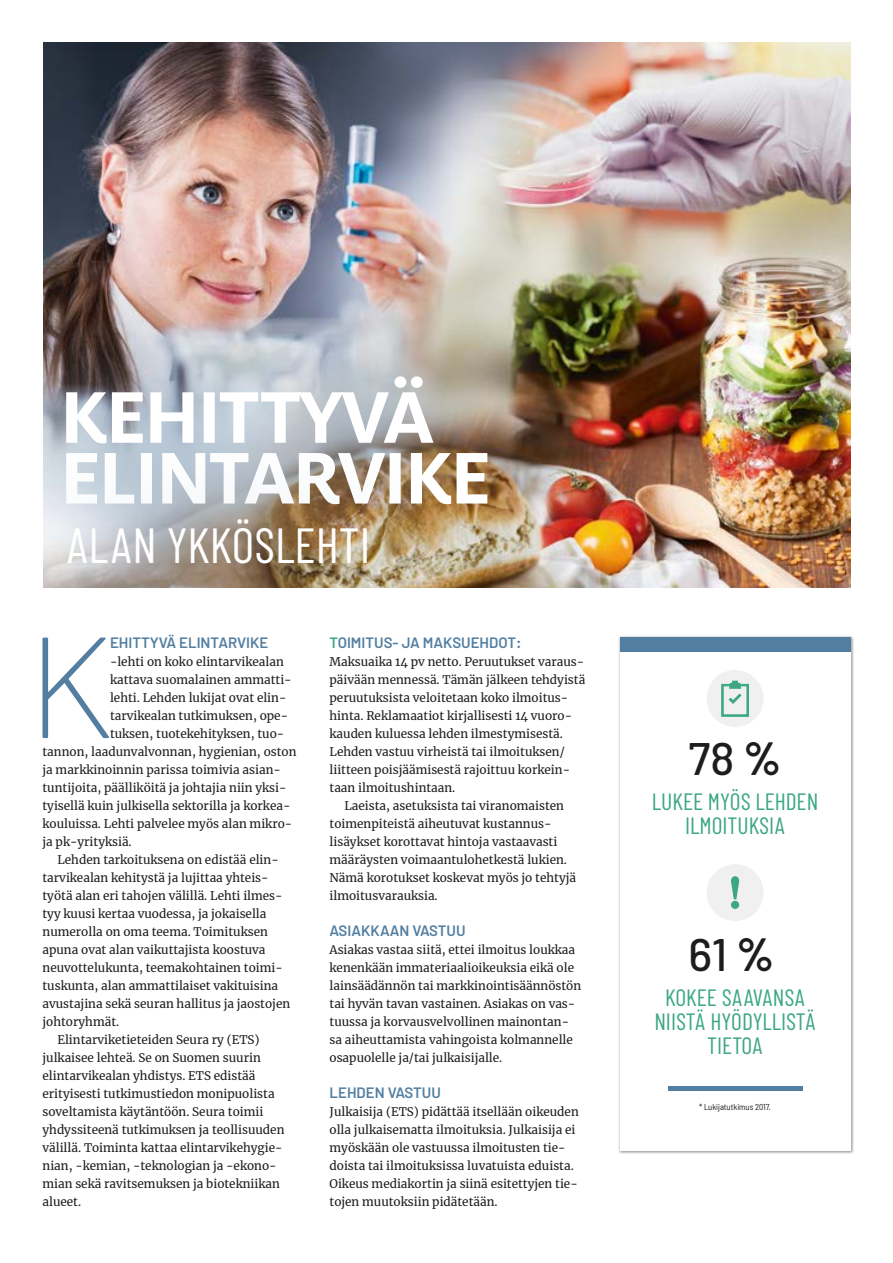
<style>
.page{position:relative;width:893px;height:1263px;background:#fff}
.page>*{position:absolute;margin:0;border:0;box-sizing:border-box;transform-origin:0 0}
.t1{font:200 143.55px "Barlow";color:#527ea1}
.t2{font:49.2px "Barlow Condensed";color:#fff}
.t3{font:500 45.45px "Barlow";color:#1d1d1b}
.t4{font:23.55px/24.3px "Barlow Condensed";color:#3da785;text-align:center}
.t5{font:600 15px "Barlow";color:#527ea1}
.t6{font:11.7px/18px "Merriweather";color:#1d1d1b}
.t7{font:semi-condensed 8.55px "Barlow";color:#1d1d1b}
.s1{color:#3da785}
.s2{font-weight:700}
</style>
<div class="page">
<img style="left:43px;top:43px;width:807px;height:545px">
<div style="left:0;top:292px;width:575px;height:305px;background:#527ea1;opacity:.85"></div>
<svg style="left:451px;top:453px;width:36px;height:51px"></svg>
<svg style="left:66px;top:376px;width:367px;height:60px"></svg>
<div style="left:0;top:436px;width:451px;height:219px;background:#527ea1;opacity:.75"></div>
<div style="left:0;top:13px;width:43px;height:884px;background:#fff"></div>
<div style="left:0;top:588px;width:893px;height:675px;background:#fff"></div>
<div style="left:618px;top:636px;width:236px;height:518px;background:#1d1d1b;opacity:.45"></div>
<div style="left:620px;top:637px;width:230px;height:513px;background:#fff"></div>
<div style="left:620px;top:637px;width:230px;height:14px;background:#527ea1"></div>
<div style="left:707px;top:864px;width:56px;height:57px;background:#f0f0f0;border-radius:50%"></div>
<svg style="left:731px;top:876px;width:8px;height:23px"></svg>
<div style="left:731px;top:901px;width:8px;height:8px;background:#3da785;border-radius:50%"></div>
<div style="left:707px;top:670px;width:56px;height:57px;background:#f0f0f0;border-radius:50%"></div>
<svg style="left:721px;top:681px;width:28px;height:36px"></svg>
<div style="left:668px;top:1086px;width:134px;height:5px;background:#527ea1"></div>
<h2 class="t2" style="left:66px;top:515px;width:306px">ALAN YKKÖS-LEHTI</h2>
<h1 class="t1" style="left:27px;top:597px;width:88px">K</h1>
<p class="t5" style="left:110px;top:633px;width:160px">EHITTYVÄ ELINTARVI KE</p>
<p class="t6" style="left:110px;top:652px;width:175px">-lehti on koko elintarvikealan</p>
<p class="t6" style="left:110px;top:670px;width:181px">kattava suomalainen ammatti-</p>
<p class="t6" style="left:110px;top:688px;width:178px">lehti. Lehden lukijat ovat elin-</p>
<p class="t6" style="left:110px;top:706px;width:180px">tarvikealan tutkimuksen, ope-</p>
<p class="t6" style="left:110px;top:724px;width:176px">tuksen, tuotekehityksen, tuo-</p>
<p class="t6" style="left:43px;top:742px;width:256px">tannon, laadunvalvonnan, hygienian, oston</p>
<p class="t6" style="left:43px;top:760px;width:240px">ja markkinoinnin parissa toimivia asian-</p>
<p class="t6" style="left:43px;top:778px;width:245px">tuntijoita, päälliköitä ja johtajia niin yksi-</p>
<p class="t6" style="left:43px;top:796px;width:249px">tyisellä kuin julkisella sektorilla ja korkea-</p>
<p class="t6" style="left:43px;top:814px;width:251px">kouluissa. Lehti palvelee myös alan mikro-</p>
<p class="t6" style="left:43px;top:832px;width:91px">ja pk-yrityksiä.</p>
<p class="t6" style="left:57px;top:850px;width:223px">Lehden tarkoituksena on edistää elin-</p>
<p class="t6" style="left:43px;top:868px;width:228px">tarvikealan kehitystä ja lujittaa yhteis-</p>
<p class="t6" style="left:43px;top:886px;width:242px">työtä alan eri tahojen välillä. Lehti ilmes-</p>
<p class="t6" style="left:43px;top:904px;width:225px">tyy kuusi kertaa vuodessa, ja jokaisella</p>
<p class="t6" style="left:43px;top:922px;width:227px">numerolla on oma teema. Toimituksen</p>
<p class="t6" style="left:43px;top:940px;width:224px">apuna ovat alan vaikuttajista koostuva</p>
<p class="t6" style="left:43px;top:958px;width:242px">neuvottelukunta, teemakohtainen toimi-</p>
<p class="t6" style="left:43px;top:976px;width:237px">tuskunta, alan ammattilaiset vakituisina</p>
<p class="t6" style="left:43px;top:994px;width:249px">avustajina sekä seuran hallitus ja jaostojen</p>
<p class="t6" style="left:43px;top:1012px;width:78px">johtoryhmät.</p>
<p class="t6" style="left:57px;top:1030px;width:204px">Elintarviketieteiden Seura ry (ETS)</p>
<p class="t6" style="left:43px;top:1048px;width:220px">julkaisee lehteä. Se on Suomen suurin</p>
<p class="t6" style="left:43px;top:1066px;width:214px">elintarvikealan yhdistys. ETS edistää</p>
<p class="t6" style="left:43px;top:1084px;width:234px">erityisesti tutkimustiedon monipuolista</p>
<p class="t6" style="left:43px;top:1102px;width:222px">soveltamista käytäntöön. Seura toimii</p>
<p class="t6" style="left:43px;top:1120px;width:243px">yhdyssiteenä tutkimuksen ja teollisuuden</p>
<p class="t6" style="left:43px;top:1138px;width:241px">välillä. Toiminta kattaa elintarvikehygie-</p>
<p class="t6" style="left:43px;top:1156px;width:236px">nian, -kemian, -teknologian ja -ekono-</p>
<p class="t6" style="left:43px;top:1174px;width:239px">mian sekä ravitsemuksen ja biotekniikan</p>
<p class="t6" style="left:43px;top:1192px;width:40px">alueet.</p>
<p class="t5" style="left:330px;top:633px;width:193px"><span class="s1">T</span>OIMITUS- JA MAKSUEHDOT:</p>
<p class="t6" style="left:330px;top:652px;width:256px">Maksuaika 14 pv netto. Peruutukset varaus-</p>
<p class="t6" style="left:330px;top:670px;width:257px">päivään mennessä. Tämän jälkeen tehdyistä</p>
<p class="t6" style="left:330px;top:688px;width:238px">peruutuksista veloitetaan koko ilmoitus-</p>
<p class="t6" style="left:330px;top:706px;width:244px">hinta. Reklamaatiot kirjallisesti 14 vuoro-</p>
<p class="t6" style="left:330px;top:724px;width:235px">kauden kuluessa lehden ilmestymisestä.</p>
<p class="t6" style="left:330px;top:742px;width:237px">Lehden vastuu virheistä tai ilmoituksen/</p>
<p class="t6" style="left:330px;top:760px;width:242px">liitteen poisjäämisestä rajoittuu korkein-</p>
<p class="t6" style="left:330px;top:778px;width:127px">taan ilmoitushintaan.</p>
<p class="t6" style="left:344px;top:796px;width:221px">Laeista, asetuksista tai viranomaisten</p>
<p class="t6" style="left:330px;top:814px;width:223px">toimenpiteistä aiheutuvat kustannus-</p>
<p class="t6" style="left:330px;top:832px;width:229px">lisäykset korottavat hintoja vastaavasti</p>
<p class="t6" style="left:330px;top:850px;width:239px">määräysten voimaantulohetkestä lukien.</p>
<p class="t6" style="left:330px;top:868px;width:248px">Nämä korotukset koskevat myös jo tehtyjä</p>
<p class="t6" style="left:330px;top:886px;width:110px">ilmoitusvarauksia.</p>
<p class="t5" style="left:330px;top:921px;width:61px">ASIAKKAAN</p>
<p class="t5" style="left:412px;top:921px;width:55px">VASTUU</p>
<p class="t6" style="left:330px;top:940px;width:253px">Asiakas vastaa siitä, ettei ilmoitus loukkaa kenenkään immateriaalioikeuksia eikä ole lainsäädännön tai markkinointisäännöstön tai hyvän tavan vastainen. Asiakas on vas&shy;tuussa ja korvausvelvollinen mainontan&shy;sa aiheuttamista vahingoista kolmannelle osapuolelle ja/tai julkaisijalle.</p>
<p class="t5" style="left:330px;top:1083px;width:113px">LEHDEN VASTUU</p>
<p class="t6" style="left:330px;top:1102px;width:251px">Julkaisija (ETS) pidättää itsellään oikeuden olla julkaisematta ilmoituksia. Julkaisija ei myöskään ole vastuussa ilmoitusten tie&shy;doista tai ilmoituksissa luvatuista eduista.<br>Oikeus mediakortin ja siinä esitettyjen tie&shy;tojen muutoksiin pidätetään.</p>
<h3 class="t3" style="left:688px;top:731px;width:94px">78 <span class="s2">%</span></h3>
<h3 class="t4" style="left:652px;top:789px;width:168px">LUKEE MYÖS LEHDEN<br>ILMOITUKSIA</h3>
<h3 class="t3" style="left:688px;top:926px;width:87px">61 <span class="s2">%</span></h3>
<h3 class="t4" style="left:654px;top:984px;width:163px">KOKEE SAAVANSA<br>NIISTÄ HYÖDYLLISTÄ<br>TIETOA</h3>
<p class="t7" style="left:699px;top:1101px;width:73px">* Lukijatutkimus 2017.</p>
</div>
